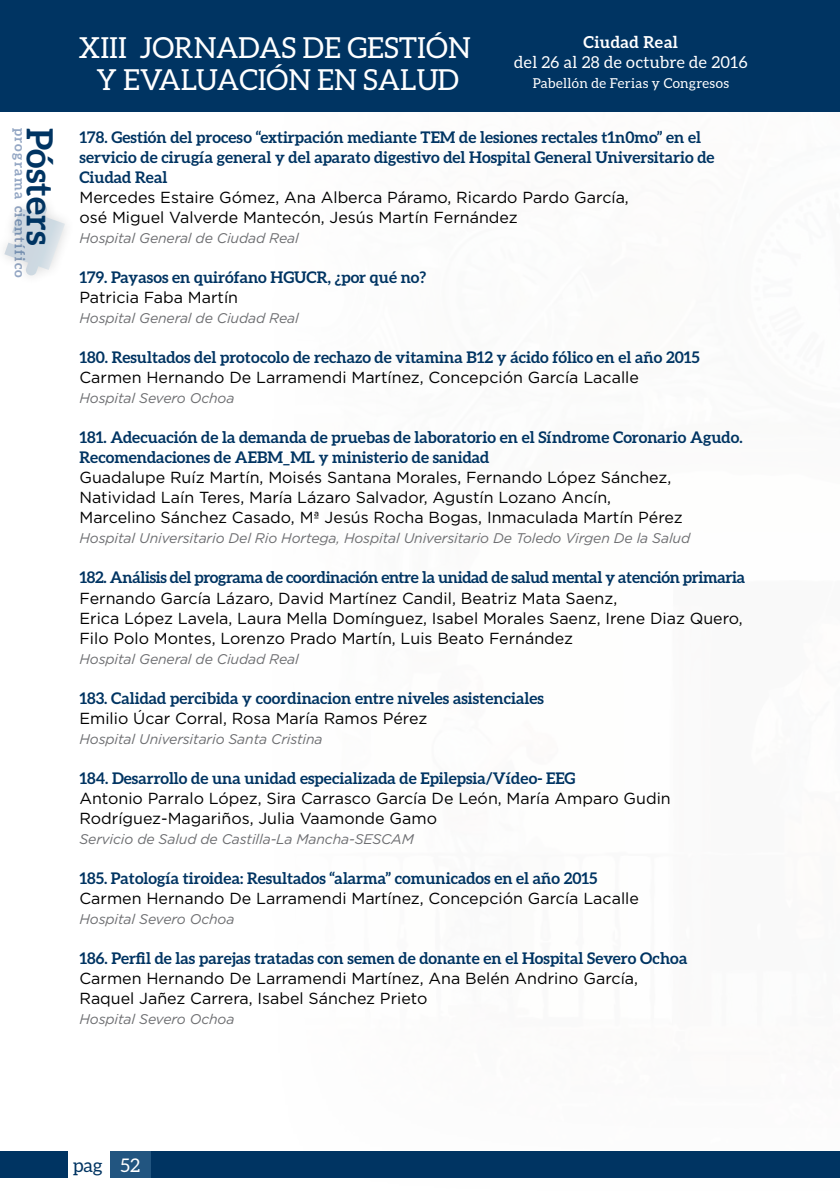
<style>
.page{position:relative;width:840px;height:1191px;background:#fff}
.page>*{position:absolute;margin:0;border:0;box-sizing:border-box;transform-origin:0 0}
.t1{font:700 36px "Aleo";color:#003462}
.t2{font:29px/32px "Aleo";color:#fff;text-align:center}
.t3{font:18.8px "Aleo";color:#003462}
.t4{font:18.8px "Aleo";color:#fff}
.t5{font:16.4px "Aleo";letter-spacing:.025em;color:#fff}
.t6{font:700 16.4px "Aleo";letter-spacing:.025em;color:#fff}
.t7{font:16px/20px "Gotham";color:#000}
.t8{font:700 16px/20px "Aleo";color:#003462}
.t9{font:700 16px "Aleo";letter-spacing:-.02em;color:#003462}
.t10{font:italic 14px "Gotham";letter-spacing:-.01em;color:#6d6e71}
.t11{font:700 14px "Aleo";letter-spacing:.1em;color:#94a7c4}
.t12{font:13.6px "Aleo";letter-spacing:.025em;color:#fff}
</style>
<div class="page">
<div style="left:0;top:1151px;width:839px;height:27px;background:#003462"></div>
<div style="left:110px;top:1151px;width:41px;height:27px;background:#225580"></div>
<div style="left:68px;top:1148px;width:42px;height:33px;background:#fff"></div>
<div style="left:0;top:0;width:839px;height:111px;background:#003462"></div>
<svg style="left:4px;top:203px;width:61px;height:73px"></svg>
<h2 class="t2" style="left:78px;top:31px;width:393px">XIII JORNADAS DE GESTIÓN<br>Y EVALUACIÓN EN SALUD</h2>
<p class="t6" style="left:583px;top:33px;width:96px">Ciudad Real</p>
<p class="t5" style="left:514px;top:53px;width:235px">del 26 al 28 de octubre de 2016</p>
<p class="t12" style="left:532px;top:75px;width:198px">Pabellón de Ferias y Congresos</p>
<p class="t11" style="left:28px;top:128px;width:152px;rotate:90deg">programa científico</p>
<h1 class="t1" style="left:61px;top:128px;width:119px;rotate:90deg">Pósters</h1>
<p class="t8" style="left:79px;top:127px;width:636px">178. Gestión del proceso “extirpación mediante TEM de lesiones rectales t1n0mo” en el servicio de cirugía general y del aparato digestivo del Hospital General Universitario de<br>Ciudad Real</p>
<p class="t7" style="left:79px;top:187px;width:550px">Mercedes Estaire Gómez, Ana Alberca Páramo, Ricardo Pardo García, osé Miguel Valverde Mantecón, Jesús Martín Fernández</p>
<p class="t10" style="left:79px;top:229px;width:221px">Hospital General de Ciudad Real</p>
<p class="t8" style="left:79px;top:267px;width:348px">179. Payasos en quirófano HGUCR, ¿por qué no?</p>
<p class="t7" style="left:79px;top:287px;width:160px">Patricia Faba Martín</p>
<p class="t10" style="left:79px;top:309px;width:221px">Hospital General de Ciudad Real</p>
<p class="t8" style="left:79px;top:347px;width:621px">180. Resultados del protocolo de rechazo de vitamina B12 y ácido fólico en el año 2015</p>
<p class="t7" style="left:79px;top:367px;width:560px">Carmen Hernando De Larramendi Martínez, Concepción García Lacalle</p>
<p class="t10" style="left:79px;top:389px;width:156px">Hospital Severo Ochoa</p>
<p class="t8" style="left:79px;top:427px;width:664px">181. Adecuación de la demanda de pruebas de laboratorio en el Síndrome Coronario Agudo.<br>Recomendaciones de AEBM_ML y ministerio de sanidad</p>
<p class="t7" style="left:79px;top:467px;width:604px">Guadalupe Ruíz Martín, Moisés Santana Morales, Fernando López Sánchez,<br>Natividad Laín Teres, María Lázaro Salvador, Agustín Lozano Ancín,<br>Marcelino Sánchez Casado, Mª Jesús Rocha Bogas, Inmaculada Martín Pérez</p>
<p class="t10" style="left:79px;top:529px;width:612px">Hospital Universitario Del Rio Hortega, Hospital Universitario De Toledo Virgen De la Salud</p>
<p class="t9" style="left:79px;top:568px;width:666px">182. Análisis del programa de coordinación entre la unidad de salud mental y atención primaria</p>
<p class="t7" style="left:79px;top:587px;width:664px">Fernando García Lázaro, David Martínez Candil, Beatriz Mata Saenz,<br>Erica López Lavela, Laura Mella Domínguez, Isabel Morales Saenz, Irene Diaz Quero,<br>Filo Polo Montes, Lorenzo Prado Martín, Luis Beato Fernández</p>
<p class="t10" style="left:79px;top:649px;width:221px">Hospital General de Ciudad Real</p>
<p class="t8" style="left:79px;top:687px;width:465px">183. Calidad percibida y coordinacion entre niveles asistenciales</p>
<p class="t7" style="left:79px;top:707px;width:349px">Emilio Úcar Corral, Rosa María Ramos Pérez</p>
<p class="t10" style="left:79px;top:729px;width:244px">Hospital Universitario Santa Cristina</p>
<p class="t8" style="left:79px;top:767px;width:497px">184. Desarrollo de una unidad especializada de Epilepsia/Vídeo- EEG</p>
<p class="t7" style="left:79px;top:787px;width:592px">Antonio Parralo López, Sira Carrasco García De León, María Amparo Gudin<br>Rodríguez-Magariños, Julia Vaamonde Gamo</p>
<p class="t10" style="left:79px;top:829px;width:336px">Servicio de Salud de Castilla-La Mancha-SESCAM</p>
<p class="t8" style="left:79px;top:867px;width:519px">185. Patología tiroidea: Resultados “alarma” comunicados en el año 2015</p>
<p class="t7" style="left:79px;top:887px;width:560px">Carmen Hernando De Larramendi Martínez, Concepción García Lacalle</p>
<p class="t10" style="left:79px;top:909px;width:156px">Hospital Severo Ochoa</p>
<p class="t8" style="left:79px;top:947px;width:609px">186. Perfil de las parejas tratadas con semen de donante en el Hospital Severo Ochoa</p>
<p class="t7" style="left:79px;top:967px;width:560px">Carmen Hernando De Larramendi Martínez, Ana Belén Andrino García,<br>Raquel Jañez Carrera, Isabel Sánchez Prieto</p>
<p class="t10" style="left:79px;top:1009px;width:156px">Hospital Severo Ochoa</p>
<p class="t3" style="left:73px;top:1154px;width:31px">pag</p>
<p class="t4" style="left:120px;top:1154px;width:21px">52</p>
</div>
